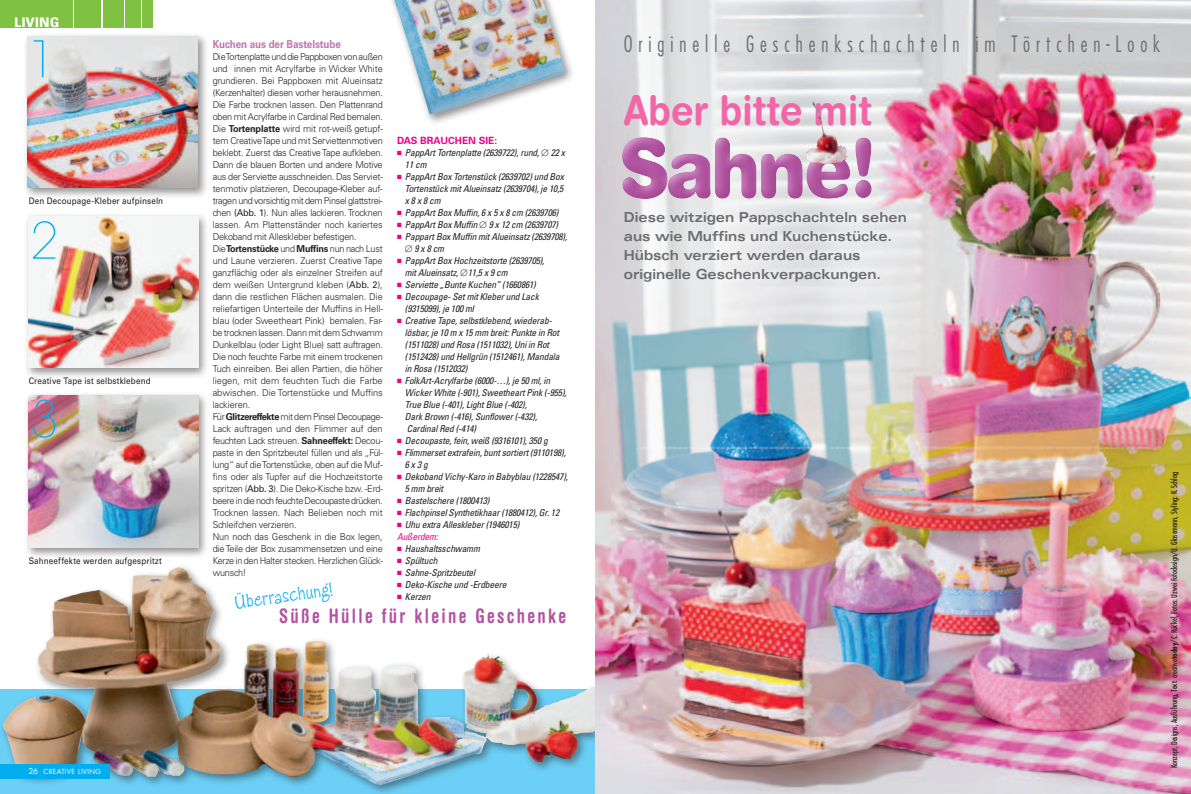
<style>
.page{position:relative;width:1191px;height:794px;background:#fff}
.page>*{position:absolute;margin:0;border:0;box-sizing:border-box;transform-origin:0 0}
.t1{font:900 82px "Helvetica Rounded LT Std";letter-spacing:-.04em;color:#b254a1;scale:.9 1}
.t2{font:200 50px "ITC Avant Garde Std";color:#00aeef}
.t3{font:700 41px "Helvetica Rounded LT Std";color:#f166a7;scale:.9 1}
.t4{font:300 condensed 22px "Futura Std";letter-spacing:.3em;color:#6c6d70;scale:.9 1}
.t5{font:700 condensed 20px "Helvetica Rounded LT Std";letter-spacing:.13em;color:#b254a1;scale:.9 1}
.t6{font:19.2px "Zipty Do Std";color:#00aeef;scale:.9 1}
.t7{font:700 expanded 13.8px/19px "Univers LT Std";color:#6c6d70;scale:.9 1}
.t8{font:700 condensed 13.3px "Univers LT Std";color:#fff;scale:1.2 1}
.t9{font:700 11px "Univers LT Std";letter-spacing:-.01em;color:#bf75b0;scale:.9 1}
.t10{font:700 10px "Univers LT Std";color:#ed028c}
.t11{font:300 9.5px/12px "Univers LT Std";letter-spacing:-.025em;color:#231f20;scale:.96 1}
.t12{font:italic condensed 9.5px/12px "Univers LT Std";letter-spacing:-.015em;color:#231f20}
.t13{font:9px "Univers LT Std";letter-spacing:.015em;color:#231f20;scale:.9 1}
.t14{font:condensed 8px "Futura Std";color:#231f20}
.t15{font:6.8px "Futura Std";letter-spacing:.05em;color:#fff}
.s1{font-weight:700}
.s2{font-weight:400}
.s3{color:#ed028c}
.s4{font-size:8px}
</style>
<div class="page">
<div style="left:23px;top:31px;width:185px;height:168px;background:#231f20;opacity:.5"></div>
<img style="left:27px;top:36px;width:171px;height:152px">
<div style="left:24px;top:211px;width:185px;height:168px;background:#231f20;opacity:.5"></div>
<img style="left:28px;top:216px;width:170px;height:152px">
<div style="left:24px;top:391px;width:185px;height:167px;background:#231f20;opacity:.5"></div>
<img style="left:28px;top:396px;width:170px;height:151px">
<div style="left:0;top:563px;width:606px;height:231px;background:#231f20;opacity:.5"></div>
<img style="left:38px;top:567px;width:138px;height:113px">
<img style="left:595px;top:0;width:596px;height:794px">
<div style="left:386px;top:0;width:189px;height:125px;background:#231f20;opacity:.5"></div>
<img style="left:394px;top:0;width:171px;height:115px">
<div style="left:0;top:764px;width:109px;height:14px;background:#00aeef"></div>
<div style="left:0;top:0;width:72px;height:28px;background:#7fc241"></div>
<div style="left:74px;top:0;width:27px;height:28px;background:#7fc241"></div>
<div style="left:103px;top:0;width:20px;height:28px;background:#7fc241"></div>
<div style="left:125px;top:0;width:16px;height:28px;background:#7fc241"></div>
<div style="left:143px;top:0;width:10px;height:28px;background:#7fc241"></div>
<svg style="left:610px;top:126px;width:264px;height:76px"></svg>
<div style="left:616px;top:131px;width:266px;height:79px;background:#a2238e;opacity:.75"></div>
<img style="left:806px;top:101px;width:42px;height:63px">
<h3 class="t8" style="left:14px;top:14px;width:39px">Living</h3>
<h2 class="t2" style="left:28px;top:30px;width:29px">1</h2>
<p class="t13" style="left:29px;top:195px;width:151px">Den Decoupage-Kleber aufpinseln</p>
<h2 class="t2" style="left:30px;top:211px;width:29px">2</h2>
<p class="t13" style="left:29px;top:375px;width:137px">Creative Tape ist selbstklebend</p>
<h2 class="t2" style="left:31px;top:390px;width:29px">3</h2>
<p class="t13" style="left:29px;top:555px;width:149px">Sahneeffekte werden aufgespritzt</p>
<p class="t9" style="left:213px;top:38px;width:144px">Kuchen aus der Bastelstube</p>
<p class="t11" style="left:213px;top:51px;width:179px">Die Tortenplatte und die Pappboxen von außen und innen mit Acrylfarbe in Wicker White grundieren. Bei Pappboxen mit Alueinsatz (Kerzenhalter) diesen vorher herausnehmen.<br>Die Farbe trocknen lassen. Den Plattenrand oben mit Acrylfarbe in Cardinal Red bemalen.<br>Die <span class="s1">Tortenplatte</span> wird mit rot-weiß getupf&shy;tem Creative Tape und mit Serviettenmotiven beklebt. Zuerst das Creative Tape aufkleben.<br>Dann die blauen Borten und andere Motive aus der Serviette ausschneiden. Das Serviet&shy;tenmotiv platzieren, Decoupage-Kleber auf&shy;tragen und vorsichtig mit dem Pinsel glattstrei&shy;chen <span class="s2">(Abb. 1</span>). Nun alles lackieren. Trocknen lassen. Am Plattenständer noch kariertes Dekoband mit Alleskleber befestigen.<br>Die <span class="s1">Tortenstücke</span> und <span class="s1">Muffins</span> nun nach Lust und Laune verzieren. Zuerst Creative Tape ganzflächig oder als einzelner Streifen auf dem weißen Untergrund kleben (<span class="s2">Abb. 2</span>), dann die restlichen Flächen ausmalen. Die reliefartigen Unterteile der Muffins in Hell&shy;blau (oder Sweetheart Pink) bemalen. Far&shy;be trocknen lassen. Dann mit dem Schwamm Dunkelblau (oder Light Blue) satt auftragen.<br>Die noch feuchte Farbe mit einem trockenen Tuch einreiben. Bei allen Partien, die höher liegen, mit dem feuchten Tuch die Farbe abwischen. Die Tortenstücke und Muffins lackieren.<br>Für <span class="s1">Glitzereffekte</span> mit dem Pinsel Decoupage-Lack auftragen und den Flimmer auf den feuchten Lack streuen. <span class="s1">Sahneeffekt:</span> Decou&shy;paste in den Spritzbeutel füllen und als „Fül&shy;lung“ auf die Tortenstücke, oben auf die Muf&shy;fins oder als Tupfer auf die Hochzeitstorte spritzen (<span class="s2">Abb. 3</span>). Die Deko-Kische bzw. -Erd&shy;beere in die noch feuchte Decoupaste drücken.<br>Trocknen lassen. Nach Belieben noch mit Schleifchen verzieren.<br>Nun noch das Geschenk in die Box legen, die Teile der Box zusammensetzen und eine Kerze in den Halter stecken. Herzlichen Glück&shy;wunsch!</p>
<p class="t10" style="left:397px;top:135px;width:102px">Das brauchen Sie:</p>
<p class="t12" style="left:405px;top:147px;width:162px;text-indent:-8px"><span class="s3">■</span> PappArt Tortenplatte (2639722), rund, ∅ 22 x<br>11 cm</p>
<p class="t12" style="left:405px;top:171px;width:161px;text-align:justify;text-indent:-8px"><span class="s3">■</span> PappArt Box Tortenstück (2639702) und Box Tortenstück mit Alueinsatz (2639704), je 10,5 x 8 x 8 cm</p>
<p class="t12" style="left:397px;top:207px;width:163px"><span class="s3">■</span> PappArt Box Muffin, 6 x 5 x 8 cm (2639706)</p>
<p class="t12" style="left:397px;top:219px;width:163px"><span class="s3">■</span> PappArt Box Muffin ∅ 9 x 12 cm (2639707)</p>
<p class="t12" style="left:405px;top:231px;width:164px;text-indent:-8px"><span class="s3">■</span> Pappart Box Muffin mit Alueinsatz (2639708), ∅ 9 x 8 cm</p>
<p class="t12" style="left:405px;top:255px;width:141px;text-indent:-8px"><span class="s3">■</span> PappArt Box Hochzeitstorte (2639705), mit Alueinsatz, ∅11,5 x 9 cm</p>
<p class="t12" style="left:397px;top:279px;width:140px"><span class="s3">■</span> Serviette „Bunte Kuchen” (1660861)</p>
<p class="t12" style="left:405px;top:291px;width:136px;text-indent:-8px"><span class="s3">■</span> Decoupage- Set mit Kleber und Lack (9315099), je 100 ml</p>
<p class="t12" style="left:405px;top:315px;width:156px;text-indent:-8px"><span class="s3">■</span> Creative Tape, selbstklebend, wiederab&shy;lösbar, je 10 m x 15 mm breit: Punkte in Rot (1511028) und Rosa (1511032), Uni in Rot (1512428) und Hellgrün (1512461), Mandala in Rosa (1512032)</p>
<p class="t12" style="left:405px;top:375px;width:163px;text-indent:-8px"><span class="s3">■</span> FolkArt-Acrylfarbe (6000-…), je 50 ml, in Wicker White (-901), Sweetheart Pink (-955), True Blue (-401), Light Blue (-402),<br>Dark Brown (-416), Sunflower (-432), Cardinal Red (-414)</p>
<p class="t12" style="left:397px;top:435px;width:152px"><span class="s3">■</span> Decoupaste, fein, weiß (9316101), 350 g</p>
<p class="t12" style="left:405px;top:447px;width:162px;text-indent:-8px"><span class="s3">■</span> Flimmerset extrafein, bunt sortiert (9110198),<br>6 x 3 g</p>
<p class="t12" style="left:405px;top:471px;width:164px;text-indent:-8px"><span class="s3">■</span> Dekoband Vichy-Karo in Babyblau (1228547),<br>5 mm breit</p>
<p class="t12" style="left:397px;top:495px;width:94px"><span class="s3">■</span> Bastelschere (1800413)</p>
<p class="t12" style="left:397px;top:507px;width:164px"><span class="s3">■</span> Flachpinsel Synthetikhaar (1880412), Gr. 12</p>
<p class="t12" style="left:397px;top:519px;width:124px"><span class="s3">■</span> Uhu extra Alleskleber (1946015)<br><span class="s3">Außerdem:</span></p>
<p class="t12" style="left:397px;top:543px;width:84px"><span class="s3">■</span> Haushaltsschwamm</p>
<p class="t12" style="left:397px;top:555px;width:42px"><span class="s3">■</span> Spültuch</p>
<p class="t12" style="left:397px;top:567px;width:80px"><span class="s3">■</span> Sahne-Spritzbeutel</p>
<p class="t12" style="left:397px;top:579px;width:111px"><span class="s3">■</span> Deko-Kische und -Erdbeere</p>
<p class="t12" style="left:397px;top:591px;width:35px"><span class="s3">■</span> Kerzen</p>
<h3 class="t6" style="left:233px;top:591px;width:111px;rotate:-8deg">Überraschung!</h3>
<h3 class="t5" style="left:279px;top:604px;width:320px">Süße Hülle für kleine Geschenke</h3>
<p class="t15" style="left:28px;top:767px;width:74px"><span class="s4">26</span> CREATIVE LIVING</p>
<h3 class="t4" style="left:624px;top:31px;width:597px">Originelle Geschenkschachteln im Törtchen-Look</h3>
<h3 class="t3" style="left:624px;top:86px;width:277px">Aber bitte mit</h3>
<h1 class="t1" style="left:618px;top:116px;width:289px">Sahne!</h1>
<h3 class="t7" style="left:624px;top:207px;width:316px">Diese witzigen Pappschachteln sehen aus wie Muffins und Kuchenstücke.<br>Hübsch verziert werden daraus originelle Geschenkverpackungen.</h3>
<p class="t14" style="left:1169px;top:768px;width:298px;rotate:-90deg">Konzept, Designs, Ausführung, Text: creative<span class="s1">today</span>/C. Rückel, Fotos: Uzwei Fotodesign/U. Glasemann, Styling: K. Schlag</p>
</div>
